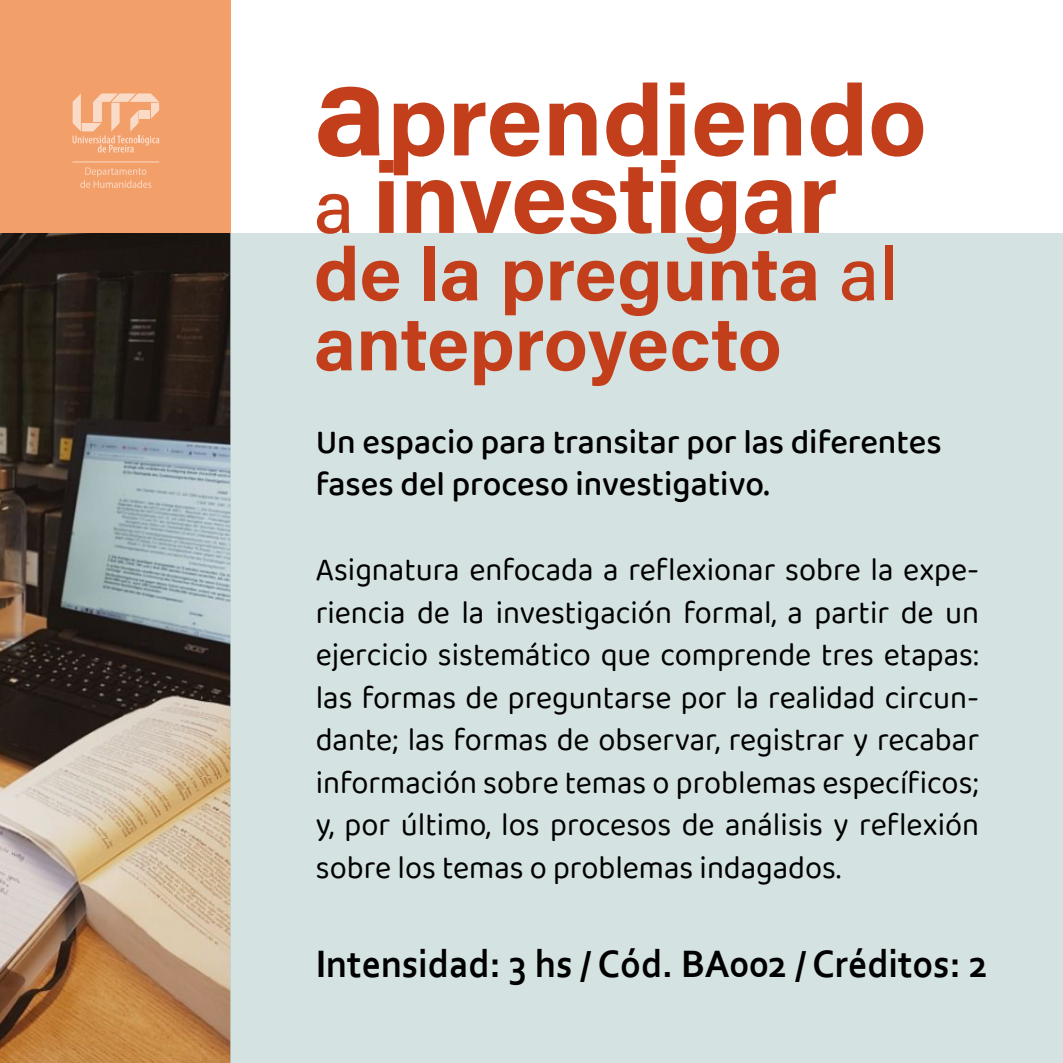
<style>
.page{position:relative;width:1063px;height:1063px;background:#fff}
.page>*{position:absolute;margin:0;border:0;box-sizing:border-box;transform-origin:0 0}
.t1{font:100px/77.5px "Acumin Variable Concept";color:#c33f1b}
.t2{font:75px/70px "Acumin Variable Concept";color:#c33f1b}
.t3{font:700 40px "Corbel";color:#000;scale:.95 1}
.t4{font:500 35px/42.5px "Baloo Bhaina 2";color:#000;scale:.95 1}
.t5{font:32.5px/42.5px "Baloo Bhaina 2";color:#000;text-align:justify;scale:.95 1}
.s1{font-size:130px}
.s2{font-size:75px}
</style>
<div class="page">
<img style="left:0;top:233px;width:231px;height:830px">
<div style="left:231px;top:233px;width:832px;height:830px;background:#d5e2e2"></div>
<div style="left:0;top:0;width:231px;height:233px;background:#f39f6a"></div>
<svg style="left:73px;top:93px;width:86px;height:60px"></svg>
<svg style="left:80px;top:167px;width:71px;height:21px"></svg>
<hr style="left:73px;top:162px;width:86px;height:1px;background:#fff">
<h1 class="t1" style="left:314px;top:78px;width:614px"><span class="s1">a</span>prendiendo <span class="s2">a</span> investigar</h1>
<h2 class="t2" style="left:314px;top:236px;width:585px">de la pregunta al anteproyecto</h2>
<p class="t4" style="left:316px;top:419px;width:660px">Un espacio para transitar por las diferentes fases del proceso investigativo.</p>
<p class="t5" style="left:316px;top:548px;width:700px">Asignatura enfocada a reflexionar sobre la expe&shy;riencia de la investigación formal, a partir de un ejercicio sistemático que comprende tres etapas: las formas de preguntarse por la realidad circun&shy;dante; las formas de observar, registrar y recabar información sobre temas o problemas específicos; y, por último, los procesos de análisis y reflexión sobre los temas o problemas indagados.</p>
<p class="t3" style="left:316px;top:939px;width:709px">Intensidad: 3 hs / Cód. BA002 / Créditos: 2</p>
</div>
